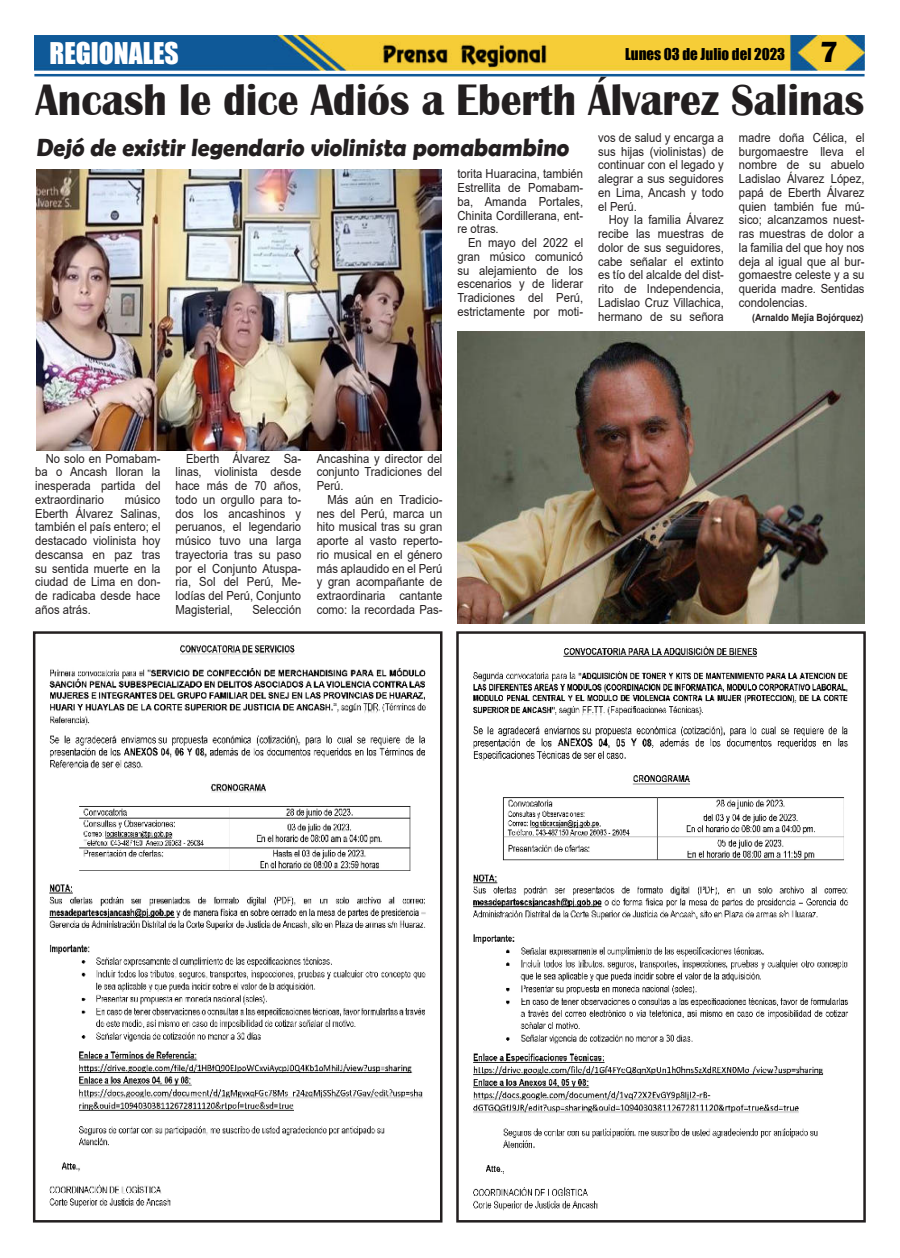
<style>
.page{position:relative;width:900px;height:1258px;background:#fff}
.page>*{position:absolute;margin:0;border:0;box-sizing:border-box;transform-origin:0 0}
.t1{font:700 45.38px "Britannic";color:#231f20;scale:.92 1}
.t2{font:27.5px "Impact";color:#fff}
.t3{font:700 25px "Berlin Sans FB Demi";color:#231f20;scale:.95 1}
.t4{font:15px "Impact";color:#000}
.t5{font:12.5px/13.8px "Arial";color:#231f20;text-align:justify;scale:.9 1}
.t6{font:700 10px "Arial";color:#231f20;scale:.9 1}
.s1{font-family:"Britannic";font-weight:700;font-size:30px}
</style>
<div class="page">
<img style="left:34px;top:35px;width:831px;height:36px">
<hr style="left:34px;top:74px;width:831px;height:2px;background:#0f5998">
<img style="left:380px;top:41px;width:169px;height:27px">
<img style="left:457px;top:331px;width:408px;height:292px">
<img style="left:473px;top:646px;width:376px;height:565px">
<div style="left:456px;top:631px;width:410px;height:591px;border:3px solid #231f20"></div>
<img style="left:49px;top:645px;width:377px;height:563px">
<div style="left:33px;top:631px;width:409px;height:591px;border:3px solid #231f20"></div>
<img style="left:36px;top:169px;width:405px;height:281px">
<h2 class="t2" style="left:50px;top:38px;width:131px">REGIONALES</h2>
<p class="t4" style="left:625px;top:46px;width:215px">Lunes 03 de Julio del 2023 <span class="s1">7</span></p>
<h1 class="t1" style="left:35px;top:76px;width:903px">Ancash le dice Adiós a Eberth Álvarez Salinas</h1>
<h3 class="t3" style="left:36px;top:136px;width:565px">Dejó de existir legendario violinista pomabambino</h3>
<p class="t5" style="left:457px;top:167px;width:141px">torita Huaracina, también Estrellita de Pomabam&shy;ba, Amanda Portales, Chinita Cordillerana, ent&shy;re otras.</p>
<p class="t5" style="left:457px;top:237px;width:141px;text-indent:11px">En mayo del 2022 el gran músico comunicó su alejamiento de los escenarios y de liderar Tradiciones del Perú, estrictamente por moti-</p>
<p class="t5" style="left:598px;top:132px;width:141px">vos de salud y encarga a sus hijas (violinistas) de continuar con el legado y alegrar a sus seguidores en Lima, Ancash y todo el Perú.</p>
<p class="t5" style="left:598px;top:213px;width:141px;text-indent:11px">Hoy la familia Álvarez recibe las muestras de dolor de sus seguidores, cabe señalar el extinto es tío del alcalde del dist&shy;rito de Independencia, Ladislao Cruz Villachica, hermano de su señora</p>
<p class="t5" style="left:739px;top:131px;width:141px">madre doña Célica, el burgomaestre lleva el nombre de su abuelo Ladislao Álvarez López, papá de Eberth Álvarez quien también fue mú&shy;sico; alcanzamos nuest&shy;ras muestras de dolor a la familia del que hoy nos deja al igual que al bur&shy;gomaestre celeste y a su querida madre. Sentidas condolencias.</p>
<p class="t6" style="left:752px;top:313px;width:125px">(Arnaldo Mejía Bojórquez)</p>
<p class="t5" style="left:35px;top:453px;width:141px;text-indent:11px">No solo en Pomabam&shy;ba o Ancash lloran la inesperada partida del extraordinario</p>
<p class="t5" style="left:35px;top:493px;width:141px;text-indent:90px">músico Eberth Álvarez Salinas, también el país entero; el destacado violinista hoy descansa en paz tras su sentida muerte en la ciudad de Lima en don&shy;de radicaba desde hace años atrás.</p>
<p class="t5" style="left:176px;top:451px;width:141px;text-indent:11px">Eberth Álvarez Sa&shy;linas, violinista desde hace más de 70 años, todo un orgullo para to&shy;dos los ancashinos y peruanos, el legendario músico tuvo una larga trayectoria tras su paso por el Conjunto Atuspa&shy;ria, Sol del Perú, Me&shy;lodías del Perú, Conjunto Magisterial,</p>
<p class="t5" style="left:252px;top:604px;width:56px">Selección</p>
<p class="t5" style="left:317px;top:451px;width:141px">Ancashina y director del conjunto Tradiciones del Perú.</p>
<p class="t5" style="left:317px;top:493px;width:141px;text-indent:11px">Más aún en Tradicio&shy;nes del Perú, marca un hito musical tras su gran aporte al vasto reperto&shy;rio musical en el género más aplaudido en el Perú y gran acompañante de extraordinaria cantante como: la recordada Pas-</p>
</div>
